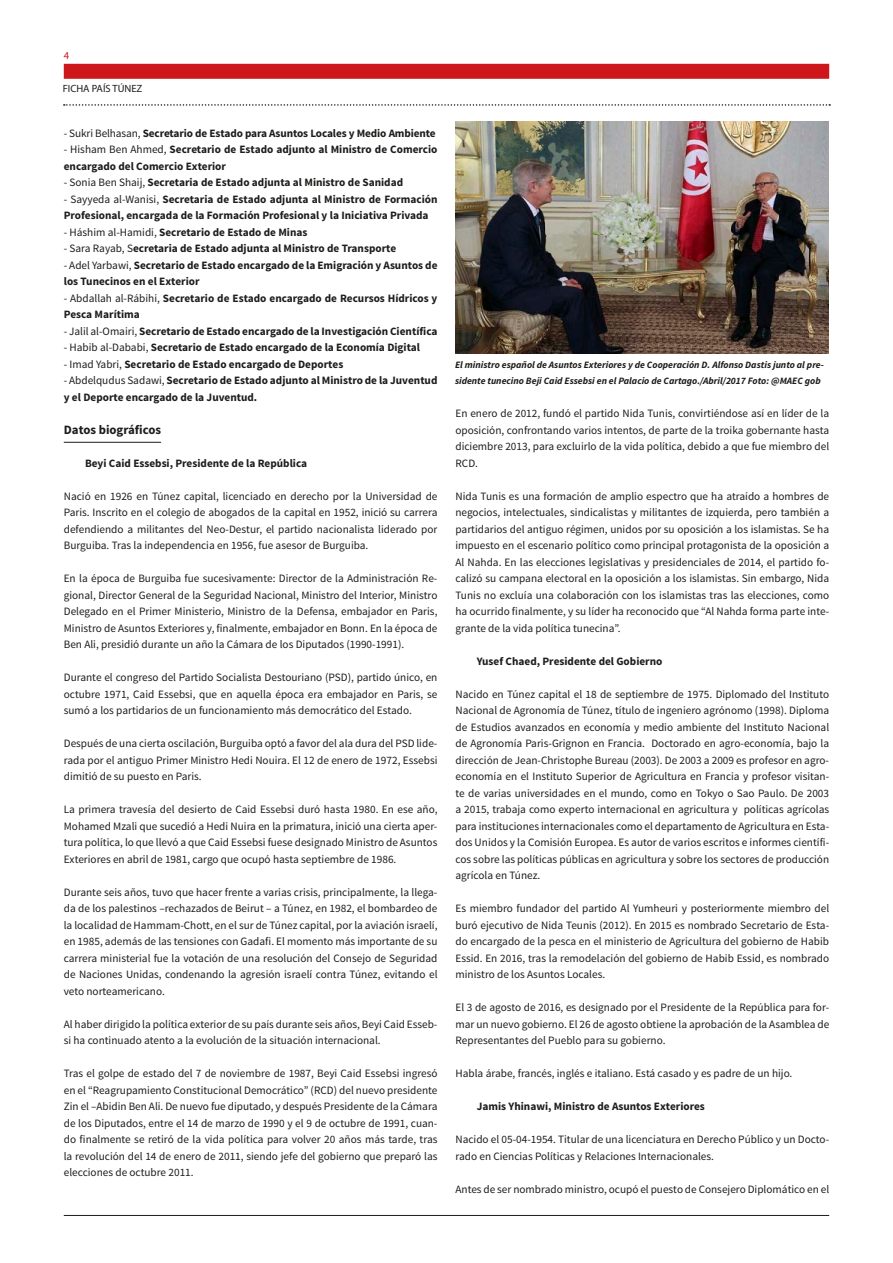
<style>
.page{position:relative;width:893px;height:1263px;background:#fff}
.page>*{position:absolute;margin:0;border:0;box-sizing:border-box;transform-origin:0 0}
.TITULO_3º_NIVEL{font:700 12.75px "Source Sans Pro";color:#1d1d1b}
.TEXTO_NORMAL{font:11.25px/16.5px "Source Sans Pro";color:#1d1d1b;text-align:justify}
.TEXTO_NORMAL-2{font:700 11.25px/16.5px "Source Sans Pro";color:#1d1d1b}
.TITULO_4º_NIVEL{font:700 11.25px "Source Sans Pro";color:#1d1d1b}
.t1{font:10.5px "Myriad Pro";color:#1d1d1b}
.t2{font:10.5px "Myriad Pro";color:#cd171a}
.TEXTO_PIE_DE_FOTO{font:italic 700 9.75px/16.5px "Source Sans Pro";color:#1d1d1b}
.s1{font-weight:400}
</style>
<div class="page">
<div style="left:64px;top:64px;width:765px;height:15px;background:#cd171a"></div>
<hr style="left:64px;top:1215px;width:765px;height:1px;background:#1d1d1b">
<svg style="left:64px;top:104px;width:766px;height:2px"></svg>
<hr style="left:64px;top:442px;width:97px;height:1px;background:#1d1d1b">
<img style="left:455px;top:121px;width:374px;height:232px">
<p class="t2" style="left:64px;top:49px;width:7px">4</p>
<p class="t1" style="left:63px;top:82px;width:81px">FICHA PAÍS TÚNEZ</p>
<p class="TEXTO_NORMAL-2" style="left:64px;top:125px;width:373px"><span class="s1">- Sukri Belhasan,</span> Secretario de Estado para Asuntos Locales y Medio Ambiente</p>
<p class="TEXTO_NORMAL-2" style="left:64px;top:141px;width:375px"><span class="s1">- Hisham Ben Ahmed,</span> Secretario de Estado adjunto al Ministro de Comercio encargado del Comercio Exterior</p>
<p class="TEXTO_NORMAL-2" style="left:64px;top:174px;width:341px"><span class="s1">- Sonia Ben Shaij,</span> Secretaria de Estado adjunta al Ministro de Sanidad</p>
<p class="TEXTO_NORMAL-2" style="left:64px;top:191px;width:375px"><span class="s1">- Sayyeda al-Wanisi,</span> Secretaria de Estado adjunta al Ministro de Formación<br>Profesional, encargada de la Formación Profesional y la Iniciativa Privada</p>
<p class="TEXTO_NORMAL-2" style="left:64px;top:224px;width:245px"><span class="s1">- Háshim al-Hamidi,</span> Secretario de Estado de Minas</p>
<p class="TEXTO_NORMAL-2" style="left:64px;top:240px;width:334px"><span class="s1">- Sara Rayab, S</span>ecretaria de Estado adjunta al Ministro de Transporte</p>
<p class="TEXTO_NORMAL-2" style="left:64px;top:257px;width:375px"><span class="s1">- Adel Yarbawi,</span> Secretario de Estado encargado de la Emigración y Asuntos de los Tunecinos en el Exterior</p>
<p class="TEXTO_NORMAL-2" style="left:64px;top:290px;width:375px"><span class="s1">- Abdallah al-Rábihi,</span> Secretario de Estado encargado de Recursos Hídricos y<br>Pesca Marítima</p>
<p class="TEXTO_NORMAL-2" style="left:64px;top:323px;width:375px"><span class="s1">- Jalil al-Omairi,</span> Secretario de Estado encargado de la Investigación Científica</p>
<p class="TEXTO_NORMAL-2" style="left:64px;top:339px;width:358px"><span class="s1">- Habib al-Dababi,</span> Secretario de Estado encargado de la Economía Digital</p>
<p class="TEXTO_NORMAL-2" style="left:64px;top:356px;width:281px"><span class="s1">- Imad Yabri,</span> Secretario de Estado encargado de Deportes</p>
<p class="TEXTO_NORMAL-2" style="left:64px;top:372px;width:375px"><span class="s1">- Abdelqudus Sadawi,</span> Secretario de Estado adjunto al Ministro de la Juventud y el Deporte encargado de la Juventud.</p>
<p class="TITULO_3º_NIVEL" style="left:64px;top:421px;width:99px">Datos biográficos</p>
<p class="TITULO_4º_NIVEL" style="left:85px;top:456px;width:224px">Beyi Caid Essebsi, Presidente de la República</p>
<p class="TEXTO_NORMAL" style="left:64px;top:488px;width:375px">Nació en 1926 en Túnez capital, licenciado en derecho por la Universidad de Paris. Inscrito en el colegio de abogados de la capital en 1952, inició su carrera defendiendo a militantes del Neo-Destur, el partido nacionalista liderado por Burguiba. Tras la independencia en 1956, fue asesor de Burguiba.</p>
<p class="TEXTO_NORMAL" style="left:64px;top:570px;width:375px">En la época de Burguiba fue sucesivamente: Director de la Administración Re&shy;gional, Director General de la Seguridad Nacional, Ministro del Interior, Ministro Delegado en el Primer Ministerio, Ministro de la Defensa, embajador en Paris, Ministro de Asuntos Exteriores y, finalmente, embajador en Bonn. En la época de Ben Ali, presidió durante un año la Cámara de los Diputados (1990-1991).</p>
<p class="TEXTO_NORMAL" style="left:64px;top:669px;width:375px">Durante el congreso del Partido Socialista Destouriano (PSD), partido único, en octubre 1971, Caid Essebsi, que en aquella época era embajador en Paris, se sumó a los partidarios de un funcionamiento más democrático del Estado.</p>
<p class="TEXTO_NORMAL" style="left:64px;top:735px;width:375px">Después de una cierta oscilación, Burguiba optó a favor del ala dura del PSD lide&shy;rada por el antiguo Primer Ministro Hedi Nouira. El 12 de enero de 1972, Essebsi dimitió de su puesto en Paris.</p>
<p class="TEXTO_NORMAL" style="left:64px;top:801px;width:375px">La primera travesía del desierto de Caid Essebsi duró hasta 1980. En ese año, Mohamed Mzali que sucedió a Hedi Nuira en la primatura, inició una cierta aper&shy;tura política, lo que llevó a que Caid Essebsi fuese designado Ministro de Asuntos Exteriores en abril de 1981, cargo que ocupó hasta septiembre de 1986.</p>
<p class="TEXTO_NORMAL" style="left:64px;top:884px;width:375px">Durante seis años, tuvo que hacer frente a varias crisis, principalmente, la llega&shy;da de los palestinos –rechazados de Beirut – a Túnez, en 1982, el bombardeo de la localidad de Hammam-Chott, en el sur de Túnez capital, por la aviación israelí, en 1985, además de las tensiones con Gadafi. El momento más importante de su carrera ministerial fue la votación de una resolución del Consejo de Seguridad de Naciones Unidas, condenando la agresión israelí contra Túnez, evitando el veto norteamericano.</p>
<p class="TEXTO_NORMAL" style="left:64px;top:1016px;width:375px">Al haber dirigido la política exterior de su país durante seis años, Beyi Caid Esseb&shy;si ha continuado atento a la evolución de la situación internacional.</p>
<p class="TEXTO_NORMAL" style="left:64px;top:1065px;width:375px">Tras el golpe de estado del 7 de noviembre de 1987, Beyi Caid Essebsi ingresó en el “Reagrupamiento Constitucional Democrático” (RCD) del nuevo presidente Zin el –Abidin Ben Ali. De nuevo fue diputado, y después Presidente de la Cámara de los Diputados, entre el 14 de marzo de 1990 y el 9 de octubre de 1991, cuan&shy;do finalmente se retiró de la vida política para volver 20 años más tarde, tras la revolución del 14 de enero de 2011, siendo jefe del gobierno que preparó las elecciones de octubre 2011.</p>
<p class="TEXTO_PIE_DE_FOTO" style="left:455px;top:356px;width:370px">El ministro español de Asuntos Exteriores y de Cooperación D. Alfonso Dastis junto al pre&shy;sidente tunecino Beji Caid Essebsi en el Palacio de Cartago./Abril/2017 Foto: @MAEC gob</p>
<p class="TEXTO_NORMAL" style="left:455px;top:405px;width:375px">En enero de 2012, fundó el partido Nida Tunis, convirtiéndose así en líder de la oposición, confrontando varios intentos, de parte de la troika gobernante hasta diciembre 2013, para excluirlo de la vida política, debido a que fue miembro del RCD.</p>
<p class="TEXTO_NORMAL" style="left:455px;top:488px;width:375px">Nida Tunis es una formación de amplio espectro que ha atraído a hombres de negocios, intelectuales, sindicalistas y militantes de izquierda, pero también a partidarios del antiguo régimen, unidos por su oposición a los islamistas. Se ha impuesto en el escenario político como principal protagonista de la oposición a Al Nahda. En las elecciones legislativas y presidenciales de 2014, el partido fo&shy;calizó su campana electoral en la oposición a los islamistas. Sin embargo, Nida Tunis no excluía una colaboración con los islamistas tras las elecciones, como ha ocurrido finalmente, y su líder ha reconocido que “Al Nahda forma parte inte&shy;grante de la vida política tunecina”.</p>
<p class="TITULO_4º_NIVEL" style="left:477px;top:654px;width:187px">Yusef Chaed, Presidente del Gobierno</p>
<p class="TEXTO_NORMAL" style="left:455px;top:686px;width:375px">Nacido en Túnez capital el 18 de septiembre de 1975. Diplomado del Instituto Nacional de Agronomía de Túnez, título de ingeniero agrónomo (1998). Diploma de Estudios avanzados en economía y medio ambiente del Instituto Nacional de Agronomía Paris-Grignon en Francia. Doctorado en agro-economía, bajo la dirección de Jean-Christophe Bureau (2003). De 2003 a 2009 es profesor en agro&shy;economía en el Instituto Superior de Agricultura en Francia y profesor visitan&shy;te de varias universidades en el mundo, como en Tokyo o Sao Paulo. De 2003 a 2015, trabaja como experto internacional en agricultura y políticas agrícolas para instituciones internacionales como el departamento de Agricultura en Esta&shy;dos Unidos y la Comisión Europea. Es autor de varios escritos e informes científi&shy;cos sobre las políticas públicas en agricultura y sobre los sectores de producción agrícola en Túnez.</p>
<p class="TEXTO_NORMAL" style="left:455px;top:900px;width:375px">Es miembro fundador del partido Al Yumheuri y posteriormente miembro del buró ejecutivo de Nida Teunis (2012). En 2015 es nombrado Secretario de Esta&shy;do encargado de la pesca en el ministerio de Agricultura del gobierno de Habib Essid. En 2016, tras la remodelación del gobierno de Habib Essid, es nombrado ministro de los Asuntos Locales.</p>
<p class="TEXTO_NORMAL" style="left:455px;top:999px;width:375px">El 3 de agosto de 2016, es designado por el Presidente de la República para for&shy;mar un nuevo gobierno. El 26 de agosto obtiene la aprobación de la Asamblea de Representantes del Pueblo para su gobierno.</p>
<p class="TEXTO_NORMAL" style="left:455px;top:1065px;width:338px">Habla árabe, francés, inglés e italiano. Está casado y es padre de un hijo.</p>
<p class="TITULO_4º_NIVEL" style="left:477px;top:1099px;width:230px">Jamis Yhinawi, Ministro de Asuntos Exteriores</p>
<p class="TEXTO_NORMAL" style="left:455px;top:1131px;width:375px">Nacido el 05-04-1954. Titular de una licenciatura en Derecho Público y un Docto&shy;rado en Ciencias Políticas y Relaciones Internacionales.</p>
<p class="TEXTO_NORMAL" style="left:455px;top:1181px;width:375px">Antes de ser nombrado ministro, ocupó el puesto de Consejero Diplomático en el</p>
</div>
